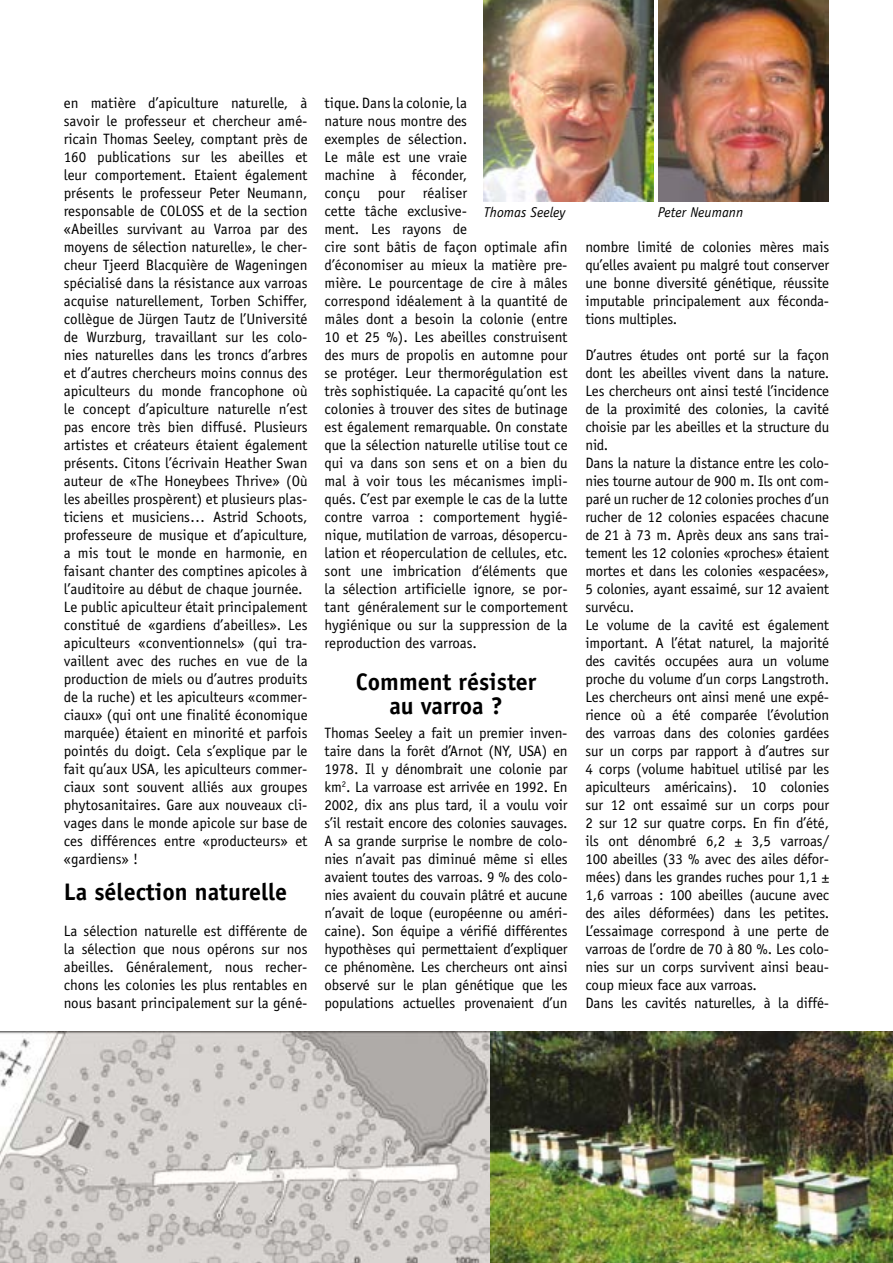
<style>
.page{position:relative;width:893px;height:1263px;background:#fff}
.page>*{position:absolute;margin:0;border:0;box-sizing:border-box;transform-origin:0 0}
.t1{font:700 24px/24px "Officina Sans";color:#000;text-align:center}
.t2{font:15px/18px "Officina Sans";color:#000}
.t3{font:italic 14.25px "Officina Sans";color:#000}
</style>
<div class="page">
<img style="left:489px;top:1031px;width:404px;height:232px">
<img style="left:0;top:1031px;width:489px;height:232px">
<img style="left:484px;top:0;width:170px;height:202px">
<img style="left:658px;top:0;width:170px;height:202px">
<p class="t2" style="left:64px;top:94px;width:245px">en matière d’apiculture naturelle, à savoir le professeur et chercheur amé&shy;ricain Thomas Seeley, comptant près de 160 publications sur les abeilles et leur comportement. Etaient également présents le professeur Peter Neumann, responsable de COLOSS et de la section «Abeilles survivant au Varroa par des moyens de sélection naturelle», le cher&shy;cheur Tjeerd Blacquière de Wageningen spécialisé dans la résistance aux varroas acquise naturellement, Torben Schiffer, collègue de Jürgen Tautz de l’Université de Wurzburg, travaillant sur les colo&shy;nies naturelles dans les troncs d’arbres et d’autres chercheurs moins connus des apiculteurs du monde francophone où le concept d’apiculture naturelle n’est pas encore très bien diffusé. Plusieurs artistes et créateurs étaient également présents. Citons l’écrivain Heather Swan auteur de «The Honeybees Thrive» (Où les abeilles prospèrent) et plusieurs plas&shy;ticiens et musiciens… Astrid Schoots, professeure de musique et d’apiculture, a mis tout le monde en harmonie, en faisant chanter des comptines apicoles à l’auditoire au début de chaque journée.<br>Le public apiculteur était principalement constitué de «gardiens d’abeilles». Les apiculteurs «conventionnels» (qui tra&shy;vaillent avec des ruches en vue de la production de miels ou d’autres produits de la ruche) et les apiculteurs «commer&shy;ciaux» (qui ont une finalité économique marquée) étaient en minorité et parfois pointés du doigt. Cela s’explique par le fait qu’aux USA, les apiculteurs commer&shy;ciaux sont souvent alliés aux groupes phytosanitaires. Gare aux nouveaux cli&shy;vages dans le monde apicole sur base de ces différences entre «producteurs» et «gardiens» !</p>
<h1 class="t1" style="left:64px;top:880px;width:225px">La sélection naturelle</h1>
<p class="t2" style="left:64px;top:922px;width:245px;text-align:justify">La sélection naturelle est différente de la sélection que nous opérons sur nos abeilles. Généralement, nous recher&shy;chons les colonies les plus rentables en nous basant principalement sur la géné-</p>
<p class="t2" style="left:325px;top:94px;width:245px">tique. Dans la colonie, la<br>nature nous montre des<br>exemples de sélection.<br>Le mâle est une vraie<br>machine à féconder,<br>conçu pour réaliser<br>cette tâche exclusive-<br>ment. Les rayons de<br>cire sont bâtis de façon optimale afin d’économiser au mieux la matière pre&shy;mière. Le pourcentage de cire à mâles correspond idéalement à la quantité de mâles dont a besoin la colonie (entre 10 et 25 %). Les abeilles construisent des murs de propolis en automne pour se protéger. Leur thermorégulation est très sophistiquée. La capacité qu’ont les colonies à trouver des sites de butinage est également remarquable. On constate que la sélection naturelle utilise tout ce qui va dans son sens et on a bien du mal à voir tous les mécanismes impli&shy;qués. C’est par exemple le cas de la lutte contre varroa : comportement hygié&shy;nique, mutilation de varroas, désopercu&shy;lation et réoperculation de cellules, etc. sont une imbrication d‘éléments que la sélection artificielle ignore, se por&shy;tant généralement sur le comportement hygiénique ou sur la suppression de la reproduction des varroas.</p>
<h1 class="t1" style="left:356px;top:670px;width:182px">Comment résister au varroa ?</h1>
<p class="t2" style="left:325px;top:724px;width:245px;text-align:justify">Thomas Seeley a fait un premier inven&shy;taire dans la forêt d’Arnot (NY, USA) en 1978. Il y dénombrait une colonie par km<sup>2</sup>. La varroase est arrivée en 1992. En 2002, dix ans plus tard, il a voulu voir s’il restait encore des colonies sauvages.<br>A sa grande surprise le nombre de colo&shy;nies n’avait pas diminué même si elles avaient toutes des varroas. 9 % des colo&shy;nies avaient du couvain plâtré et aucune n’avait de loque (européenne ou améri&shy;caine). Son équipe a vérifié différentes hypothèses qui permettaient d’expliquer ce phénomène. Les chercheurs ont ainsi observé sur le plan génétique que les populations actuelles provenaient d’un</p>
<p class="t3" style="left:484px;top:204px;width:83px">Thomas Seeley</p>
<p class="t3" style="left:658px;top:204px;width:87px">Peter Neumann</p>
<p class="t2" style="left:585px;top:238px;width:245px;text-align:justify">nombre limité de colonies mères mais qu’elles avaient pu malgré tout conserver une bonne diversité génétique, réussite imputable principalement aux féconda&shy;tions multiples.</p>
<p class="t2" style="left:585px;top:346px;width:245px">D’autres études ont porté sur la façon dont les abeilles vivent dans la nature.<br>Les chercheurs ont ainsi testé l’incidence de la proximité des colonies, la cavité choisie par les abeilles et la structure du nid.<br>Dans la nature la distance entre les colo&shy;nies tourne autour de 900 m. Ils ont com&shy;paré un rucher de 12 colonies proches d’un rucher de 12 colonies espacées chacune de 21 à 73 m. Après deux ans sans trai&shy;tement les 12 colonies «proches» étaient mortes et dans les colonies «espacées», 5 colonies, ayant essaimé, sur 12 avaient survécu.<br>Le volume de la cavité est également important. A l’état naturel, la majorité des cavités occupées aura un volume proche du volume d’un corps Langstroth.<br>Les chercheurs ont ainsi mené une expé&shy;rience où a été comparée l’évolution des varroas dans des colonies gardées sur un corps par rapport à d’autres sur 4 corps (volume habituel utilisé par les apiculteurs américains). 10 colonies sur 12 ont essaimé sur un corps pour 2 sur 12 sur quatre corps. En fin d’été, ils ont dénombré 6,2 ± 3,5 varroas/ 100 abeilles (33 % avec des ailes défor&shy;mées) dans les grandes ruches pour 1,1 ± 1,6 varroas : 100 abeilles (aucune avec des ailes déformées) dans les petites.<br>L’essaimage correspond à une perte de varroas de l’ordre de 70 à 80 %. Les colo&shy;nies sur un corps survivent ainsi beau&shy;coup mieux face aux varroas.<br>Dans les cavités naturelles, à la diffé-</p>
</div>
